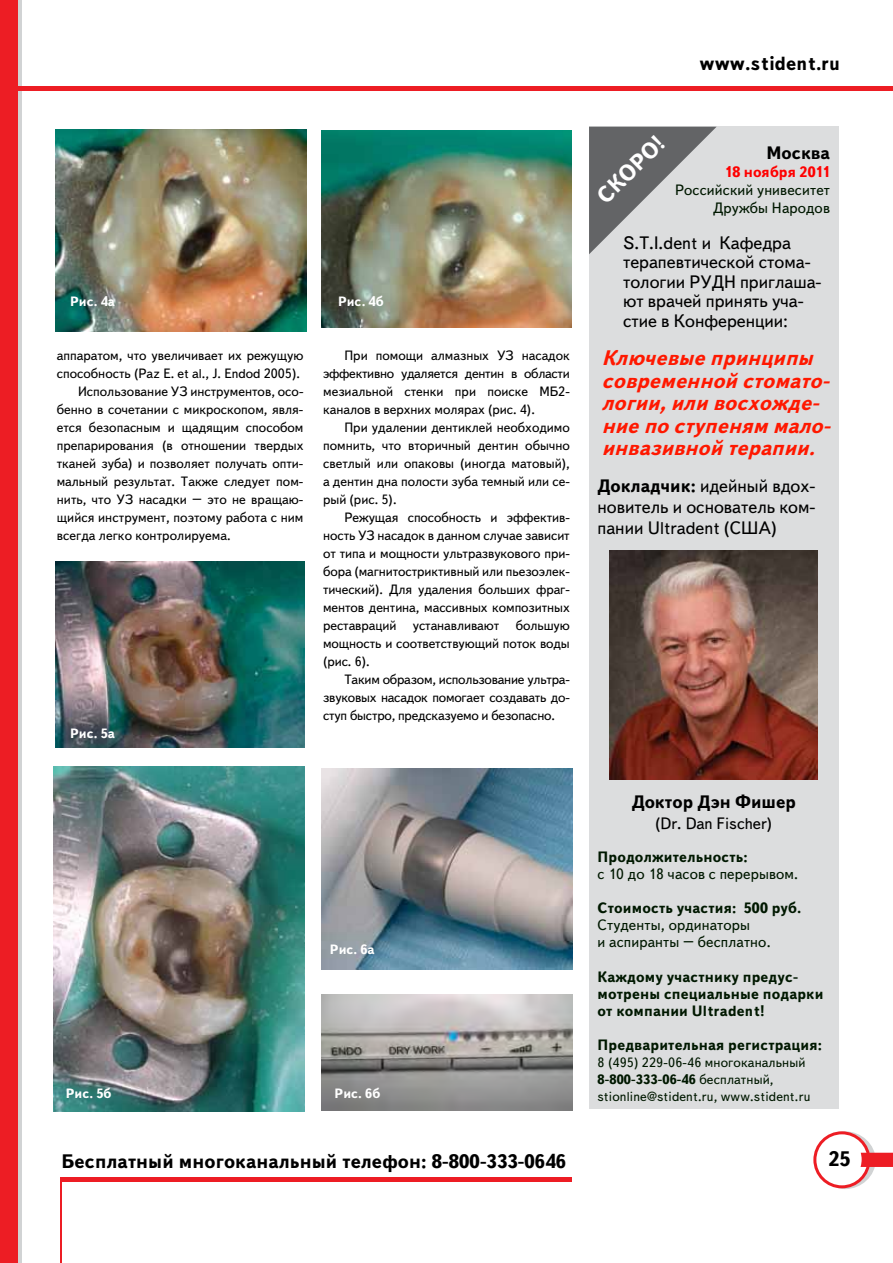
<style>
.page{position:relative;width:893px;height:1263px;background:#fff}
.page>*{position:absolute;margin:0;border:0;box-sizing:border-box;transform-origin:0 0}
.t1{font:700 22.5px "Text Book C";color:#fff}
.t2{font:italic 700 21px/22.5px "Text Book C";color:#ff1800}
.t3{font:700 21px "Text Book C";color:#000}
.t4{font:700 19.5px "Text Book C";letter-spacing:.005em;color:#000}
.t5{font:18px/19.5px "Text Book C";color:#000}
.t6{font:700 18px "Text Book C";color:#000}
.t7{font:16.5px "Text Book C";color:#000}
.t8{font:700 15px/17.1px "Text Book C";letter-spacing:.01em;color:#001800}
.t9{font:15px/18px "Text Book C";letter-spacing:.01em;color:#001800;text-align:right}
.t10{font:700 15px "Text Book C";letter-spacing:.005em;color:#f00}
.t11{font:13.5px/18px "Text Book C";color:#000;text-align:justify}
.t12{font:13.5px/17.1px "Text Book C";letter-spacing:.01em;color:#001800}
.t13{font:700 13.5px "Text Book C";color:#fff}
.s1{font-weight:700}
</style>
<div class="page">
<div style="left:813px;top:1131px;width:57px;height:57px;border:3px solid #ed1d24;border-radius:50%"></div>
<svg style="left:826px;top:1131px;width:67px;height:58px"></svg>
<div style="left:0;top:0;width:22px;height:1263px;background:#d1d3d4"></div>
<div style="left:0;top:0;width:18px;height:1263px;background:#ed1d24"></div>
<hr style="left:0;top:86px;width:893px;height:4px;background:#ed1d24">
<hr style="left:60px;top:1177px;width:512px;height:4px;background:#ed1d24">
<hr style="left:60px;top:1177px;width:2px;height:86px;background:#ed1d24">
<img style="left:322px;top:130px;width:249px;height:197px">
<img style="left:55px;top:129px;width:251px;height:203px">
<img style="left:55px;top:562px;width:250px;height:186px">
<img style="left:53px;top:767px;width:251px;height:344px">
<img style="left:322px;top:768px;width:251px;height:201px">
<img style="left:322px;top:994px;width:251px;height:117px">
<div style="left:589px;top:127px;width:249px;height:982px;background:#dcddde"></div>
<svg style="left:589px;top:127px;width:127px;height:127px"></svg>
<img style="left:610px;top:550px;width:208px;height:230px">
<p class="t13" style="left:70px;top:294px;width:46px">Рис. 4а</p>
<p class="t13" style="left:338px;top:294px;width:47px">Рис. 4б</p>
<p class="t11" style="left:57px;top:347px;width:248px">аппаратом, что увеличивает их режущую</p>
<p class="t11" style="left:57px;top:365px;width:245px">способность (Paz E. et al., J. Endod 2005).</p>
<p class="t11" style="left:78px;top:382px;width:227px">Использование УЗ инструментов, осо-</p>
<p class="t11" style="left:57px;top:400px;width:248px">бенно в сочетании с микроскопом, явля-</p>
<p class="t11" style="left:57px;top:418px;width:248px">ется безопасным и щадящим способом</p>
<p class="t11" style="left:57px;top:436px;width:248px">препарирования (в отношении твердых</p>
<p class="t11" style="left:57px;top:454px;width:248px">тканей зуба) и позволяет получать опти-</p>
<p class="t11" style="left:57px;top:472px;width:248px">мальный результат. Также следует пом-</p>
<p class="t11" style="left:57px;top:490px;width:248px">нить, что УЗ насадки – это не вращаю-</p>
<p class="t11" style="left:57px;top:508px;width:248px">щийся инструмент, поэтому работа с ним</p>
<p class="t11" style="left:57px;top:526px;width:176px">всегда легко контролируема.</p>
<p class="t13" style="left:70px;top:726px;width:46px">Рис. 5а</p>
<p class="t11" style="left:323px;top:347px;width:248px;text-indent:21px">При помощи алмазных УЗ насадок эффективно удаляется дентин в области мезиальной стенки при поиске МБ2- каналов в верхних молярах (рис. 4).</p>
<p class="t11" style="left:323px;top:419px;width:248px;text-indent:21px">При удалении дентиклей необходимо помнить, что вторичный дентин обычно светлый или опаковы (иногда матовый), а дентин дна полости зуба темный или се&shy;рый (рис. 5).</p>
<p class="t11" style="left:323px;top:509px;width:248px;text-indent:21px">Режущая способность и эффектив&shy;ность УЗ насадок в данном случае зависит от типа и мощности ультразвукового при&shy;бора (магнитостриктивный или пьезоэлек&shy;тический). Для удаления больших фраг&shy;ментов дентина, массивных композитных реставраций устанавливают большую мощность и соответствующий поток воды (рис. 6).</p>
<p class="t11" style="left:323px;top:671px;width:248px;text-indent:21px">Таким образом, использование ультра&shy;звуковых насадок помогает создавать до&shy;ступ быстро, предсказуемо и безопасно.</p>
<p class="t13" style="left:66px;top:1086px;width:47px">Рис. 5б</p>
<p class="t13" style="left:330px;top:942px;width:46px">Рис. 6а</p>
<p class="t13" style="left:335px;top:1086px;width:47px">Рис. 6б</p>
<h3 class="t4" style="left:700px;top:52px;width:142px">www.stident.ru</h3>
<h1 class="t1" style="left:592px;top:190px;width:86px;rotate:-45deg">СКОРО!</h1>
<h3 class="t6" style="left:766px;top:142px;width:65px">Москва</h3>
<p class="t10" style="left:724px;top:163px;width:107px">18 ноября 2011</p>
<p class="t9" style="left:675px;top:181px;width:156px">Российский унивеситет<br>Дружбы Народов</p>
<h3 class="t5" style="left:623px;top:233px;width:200px">S.T.I.dent и Кафедра терапевтической стома&shy;тологии РУДН приглаша&shy;ют врачей принять уча&shy;стие в Конференции:</h3>
<h2 class="t2" style="left:602px;top:347px;width:236px">Ключевыепринципы современной стомато&shy;логии,или восхожде&shy;ниепо ступеням мало&shy;инвазивной терапии.</h2>
<h3 class="t5" style="left:598px;top:476px;width:219px;line-height:21px;text-align:justify"><span class="s1">Докладчик:</span> идейный вдох&shy;новитель и основатель ком&shy;пании Ultradent (США)</h3>
<h3 class="t6" style="left:632px;top:791px;width:166px">Доктор Дэн Фишер</h3>
<p class="t7" style="left:655px;top:814px;width:119px">(Dr. Dan Fischer)</p>
<p class="t8" style="left:598px;top:848px;width:152px">Продолжительность:</p>
<p class="t9" style="left:598px;top:865px;width:202px">с 10 до 18 часов с перерывом.</p>
<p class="t8" style="left:598px;top:899px;width:205px">Стоимость участия: 500 руб.</p>
<p class="t9" style="left:598px;top:917px;width:175px;line-height:17.1px;text-align:left">Студенты, ординаторы<br>и аспиранты – бесплатно.</p>
<p class="t8" style="left:598px;top:968px;width:227px">Каждому участнику предус&shy;мотрены специальные подарки от компании Ultradent!</p>
<p class="t8" style="left:598px;top:1036px;width:226px">Предварительная регистрация:</p>
<p class="t12" style="left:598px;top:1054px;width:214px">8 (495) 229-06-46 многоканальный<br><span class="s1">8-800-333-06-46</span> бесплатный, stionline@stident.ru, www.stident.ru</p>
<h3 class="t4" style="left:62px;top:1150px;width:506px">Бесплатный многоканальный телефон: 8-800-333-0646</h3>
<h2 class="t3" style="left:828px;top:1147px;width:24px">25</h2>
</div>
